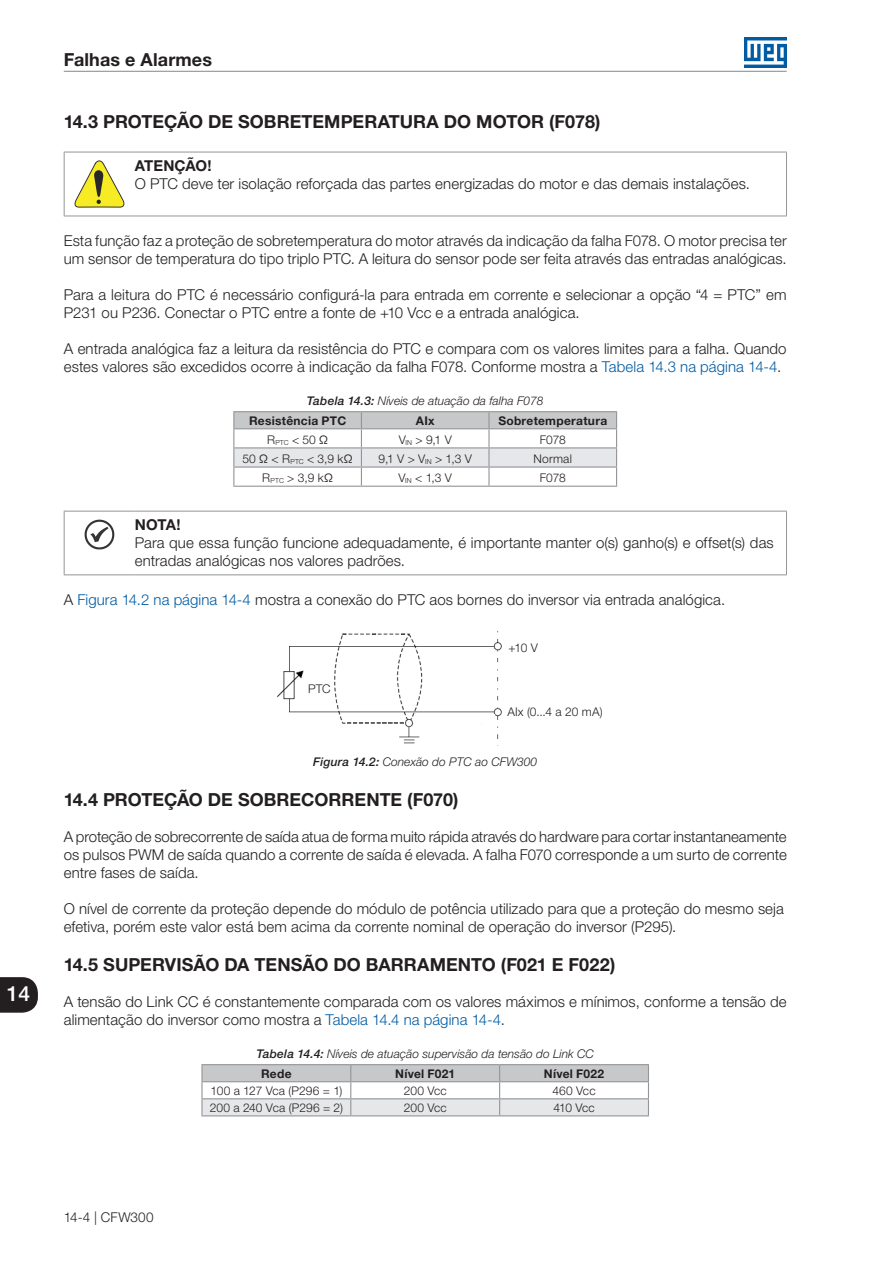
<style>
.page{position:relative;width:893px;height:1263px;background:#fff}
.page>*{position:absolute;margin:0;border:0;box-sizing:border-box;transform-origin:0 0}
.t1{font:500 21px "Helvetica Neue LT Pro";color:#fff}
.t2{font:700 18px "Helvetica Neue LT Pro";color:#231f20}
.Texto{font:300 15px/18px "Helvetica Neue LT Pro";letter-spacing:.005em;color:#231f20}
.Miolo{font:300 15px/18px "Helvetica Neue LT Pro";letter-spacing:.005em;color:#231f20}
.Título{font:700 15px "Helvetica Neue LT Pro";letter-spacing:-.005em;color:#231f20}
.t3{font:300 13.5px "Helvetica Neue LT Pro";letter-spacing:.01em;color:#231f20}
.Miolo_-_Centro{font:300 12px "Helvetica Neue LT Pro";letter-spacing:.005em;color:#231f20}
.t4{font:italic 300 12px "Helvetica Neue LT Pro";color:#231f20}
.Cabeçalho_-_Centro{font:700 12px "Helvetica Neue LT Pro";letter-spacing:.02em;color:#231f20}
.Texto_Figuras_-_Cent{font:300 12px "Helvetica Neue LT Pro";letter-spacing:.01em;color:#231f20}
.s1{color:#015ca3}
.s2{font-weight:500}
.s3{font-size:6.9px}
</style>
<div class="page">
<hr style="left:64px;top:71px;width:723px;height:1px;background:#939598">
<img style="left:744px;top:38px;width:43px;height:29px">
<svg style="left:0;top:977px;width:38px;height:36px"></svg>
<hr style="left:64px;top:152px;width:71px;height:1px;background:#939598">
<hr style="left:64px;top:152px;width:1px;height:64px;background:#939598">
<hr style="left:135px;top:152px;width:652px;height:1px;background:#939598">
<hr style="left:786px;top:152px;width:1px;height:64px;background:#939598">
<hr style="left:64px;top:216px;width:71px;height:1px;background:#939598">
<hr style="left:135px;top:216px;width:652px;height:1px;background:#939598">
<svg style="left:75px;top:161px;width:49px;height:46px"></svg>
<hr style="left:233px;top:486px;width:128px;height:1px;background:#939598">
<hr style="left:361px;top:486px;width:128px;height:1px;background:#939598">
<hr style="left:489px;top:486px;width:128px;height:1px;background:#939598">
<hr style="left:233px;top:411px;width:128px;height:1px;background:#939598">
<hr style="left:361px;top:411px;width:128px;height:1px;background:#939598">
<hr style="left:489px;top:411px;width:128px;height:1px;background:#939598">
<svg style="left:233px;top:412px;width:384px;height:74px"></svg>
<hr style="left:233px;top:428px;width:128px;height:1px;background:#939598">
<hr style="left:361px;top:428px;width:128px;height:1px;background:#939598">
<hr style="left:489px;top:428px;width:128px;height:1px;background:#939598">
<hr style="left:64px;top:511px;width:71px;height:1px;background:#939598">
<hr style="left:64px;top:511px;width:1px;height:63px;background:#939598">
<hr style="left:135px;top:511px;width:652px;height:1px;background:#939598">
<hr style="left:786px;top:511px;width:1px;height:63px;background:#939598">
<hr style="left:64px;top:574px;width:71px;height:1px;background:#939598">
<hr style="left:135px;top:574px;width:652px;height:1px;background:#939598">
<svg style="left:85px;top:520px;width:29px;height:29px"></svg>
<img style="left:277px;top:631px;width:225px;height:113px">
<hr style="left:201px;top:1064px;width:150px;height:1px;background:#939598">
<hr style="left:351px;top:1064px;width:149px;height:1px;background:#939598">
<hr style="left:500px;top:1064px;width:149px;height:1px;background:#939598">
<svg style="left:201px;top:1065px;width:448px;height:51px"></svg>
<hr style="left:201px;top:1081px;width:150px;height:1px;background:#939598">
<hr style="left:351px;top:1081px;width:149px;height:1px;background:#939598">
<hr style="left:500px;top:1081px;width:149px;height:1px;background:#939598">
<h1 class="t1" style="left:7px;top:981px;width:25px">14</h1>
<p class="t2" style="left:64px;top:48px;width:150px">Falhas e Alarmes</p>
<p class="t2" style="left:64px;top:110px;width:538px">14.3 PROTEÇÃO DE SOBRETEMPERATURA DO MOTOR (F078)</p>
<p class="Título" style="left:135px;top:156px;width:78px">ATENÇÃO!</p>
<p class="Miolo" style="left:135px;top:175px;width:617px">O PTC deve ter isolação reforçada das partes energizadas do motor e das demais instalações.</p>
<p class="Texto" style="left:64px;top:232px;width:724px">Esta função faz a proteção de sobretemperatura do motor através da indicação da falha F078. O motor precisa ter um sensor de temperatura do tipo triplo PTC. A leitura do sensor pode ser feita através das entradas analógicas.</p>
<p class="Texto" style="left:64px;top:286px;width:724px">Para a leitura do PTC é necessário configurá-la para entrada em corrente e selecionar a opção “4 = PTC” em<br>P231 ou P236. Conectar o PTC entre a fonte de +10 Vcc e a entrada analógica.</p>
<p class="Texto" style="left:64px;top:340px;width:724px">A entrada analógica faz a leitura da resistência do PTC e compara com os valores limites para a falha. Quando estes valores são excedidos ocorre à indicação da falha F078. Conforme mostra a <span class="s1">Tabela 14.3 na página 14-4</span>.</p>
<p class="t4" style="left:307px;top:393px;width:238px"><span class="s2">Tabela 14.3:</span> Níveis de atuação da falha F078</p>
<p class="Cabeçalho_-_Centro" style="left:249px;top:413px;width:99px">Resistência PTC</p>
<p class="Cabeçalho_-_Centro" style="left:416px;top:413px;width:20px">AIx</p>
<p class="Cabeçalho_-_Centro" style="left:498px;top:413px;width:110px">Sobretemperatura</p>
<p class="Miolo_-_Centro" style="left:267px;top:432px;width:63px">R<span class="s3">PTC</span> &lt; 50 Ω</p>
<p class="Miolo_-_Centro" style="left:399px;top:432px;width:55px">V<span class="s3">IN</span> &gt; 9,1 V</p>
<p class="Miolo_-_Centro" style="left:540px;top:432px;width:28px">F078</p>
<p class="Miolo_-_Centro" style="left:242px;top:451px;width:112px">50 Ω &lt; R<sub>PTC</sub> &lt; 3,9 kΩ</p>
<p class="Miolo_-_Centro" style="left:379px;top:451px;width:95px">9,1 V &gt; V<sub>IN</sub> &gt; 1,3 V</p>
<p class="Miolo_-_Centro" style="left:534px;top:451px;width:40px">Normal</p>
<p class="Miolo_-_Centro" style="left:262px;top:470px;width:72px">R<span class="s3">PTC</span> &gt; 3,9 kΩ</p>
<p class="Miolo_-_Centro" style="left:398px;top:470px;width:55px">V<span class="s3">IN</span> &lt; 1,3 V</p>
<p class="Miolo_-_Centro" style="left:540px;top:470px;width:28px">F078</p>
<p class="Título" style="left:135px;top:515px;width:47px">NOTA!</p>
<p class="Miolo" style="left:135px;top:534px;width:640px">Para que essa função funcione adequadamente, é importante manter o(s) ganho(s) e offset(s) das entradas analógicas nos valores padrões.</p>
<p class="Texto" style="left:64px;top:591px;width:663px">A <span class="s1">Figura 14.2 na página 14-4</span> mostra a conexão do PTC aos bornes do inversor via entrada analógica.</p>
<p class="Texto_Figuras_-_Cent" style="left:509px;top:640px;width:31px">+10 V</p>
<p class="Texto_Figuras_-_Cent" style="left:308px;top:681px;width:24px">PTC</p>
<p class="Texto_Figuras_-_Cent" style="left:507px;top:704px;width:97px">AIx (0...4 a 20 mA)</p>
<p class="t4" style="left:313px;top:754px;width:226px"><span class="s2">Figura 14.2:</span> Conexão do PTC ao CFW300</p>
<p class="t2" style="left:64px;top:788px;width:396px">14.4 PROTEÇÃO DE SOBRECORRENTE (F070)</p>
<p class="Texto" style="left:64px;top:827px;width:724px">A proteção de sobrecorrente de saída atua de forma muito rápida através do hardware para cortar instantaneamente</p>
<p class="Texto" style="left:64px;top:845px;width:724px">os pulsos PWM de saída quando a corrente de saída é elevada. A falha F070 corresponde a um surto de corrente</p>
<p class="Texto" style="left:64px;top:863px;width:136px">entre fases de saída.</p>
<p class="Texto" style="left:64px;top:899px;width:722px">O nível de corrente da proteção depende do módulo de potência utilizado para que a proteção do mesmo seja</p>
<p class="Texto" style="left:64px;top:917px;width:614px">efetiva, porém este valor está bem acima da corrente nominal de operação do inversor (P295).</p>
<p class="t2" style="left:64px;top:953px;width:553px">14.5 SUPERVISÃO DA TENSÃO DO BARRAMENTO (F021 E F022)</p>
<p class="Texto" style="left:64px;top:993px;width:724px">A tensão do Link CC é constantemente comparada com os valores máximos e mínimos, conforme a tensão de alimentação do inversor como mostra a <span class="s1">Tabela 14.4 na página 14-4</span>.</p>
<p class="t4" style="left:256px;top:1046px;width:339px"><span class="s2">Tabela 14.4:</span> Níveis de atuação supervisão da tensão do Link CC</p>
<p class="Cabeçalho_-_Centro" style="left:261px;top:1066px;width:32px">Rede</p>
<p class="Cabeçalho_-_Centro" style="left:395px;top:1066px;width:62px">Nível F021</p>
<p class="Cabeçalho_-_Centro" style="left:544px;top:1066px;width:62px">Nível F022</p>
<p class="Miolo_-_Centro" style="left:211px;top:1083px;width:133px">100 a 127 Vca (P296 = 1)</p>
<p class="Miolo_-_Centro" style="left:404px;top:1083px;width:45px">200 Vcc</p>
<p class="Miolo_-_Centro" style="left:552px;top:1083px;width:45px">460 Vcc</p>
<p class="Miolo_-_Centro" style="left:210px;top:1100px;width:135px">200 a 240 Vca (P296 = 2)</p>
<p class="Miolo_-_Centro" style="left:404px;top:1100px;width:45px">200 Vcc</p>
<p class="Miolo_-_Centro" style="left:553px;top:1100px;width:43px">410 Vcc</p>
<p class="t3" style="left:64px;top:1208px;width:91px">14-4 | CFW300</p>
</div>
